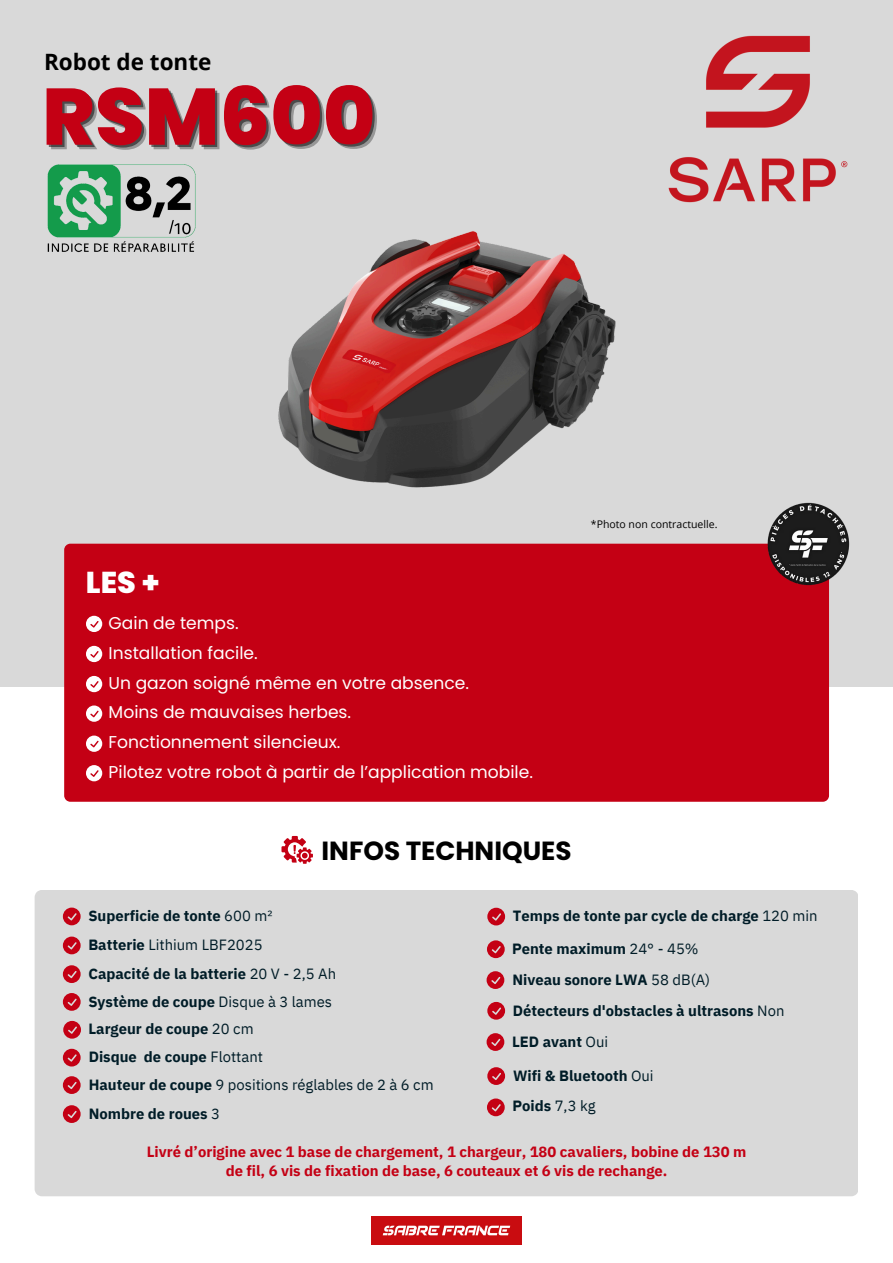
<style>
.page{position:relative;width:893px;height:1263px;background:#fff}
.page>*{position:absolute;margin:0;border:0;box-sizing:border-box;transform-origin:0 0}
.t1{font:800 80.03px "Poppins";color:#c40014}
.t2{font:800 30.15px "Poppins";color:#fff}
.t3{font:700 26.25px "Poppins";color:#000}
.t4{font:700 22.5px "Open Sans";color:#000}
.t5{font:17.1px "Poppins";color:#fff}
.t6{font:700 14.85px "IBM Plex Sans";color:#001c27}
.t7{font:700 14.85px/19.1px "IBM Plex Sans";color:#c40014;text-align:center}
.t8{font:14.85px "IBM Plex Sans";color:#001c27}
.t9{font:10.5px "Open Sans";color:#000}
.s1{font-weight:400}
.s2{font-weight:700}
</style>
<div class="page">
<div style="left:0;top:0;width:893px;height:687px;background:#d9d9d9"></div>
<div style="left:35px;top:890px;width:823px;height:306px;background:#d9d9d9"></div>
<svg style="left:281px;top:836px;width:32px;height:27px"></svg>
<svg style="left:63px;top:907px;width:18px;height:18px"></svg>
<svg style="left:63px;top:965px;width:18px;height:18px"></svg>
<svg style="left:63px;top:993px;width:18px;height:18px"></svg>
<svg style="left:63px;top:1021px;width:18px;height:17px"></svg>
<svg style="left:63px;top:1049px;width:18px;height:17px"></svg>
<svg style="left:63px;top:1076px;width:18px;height:18px"></svg>
<svg style="left:63px;top:1105px;width:18px;height:18px"></svg>
<svg style="left:487px;top:908px;width:18px;height:17px"></svg>
<svg style="left:487px;top:940px;width:18px;height:18px"></svg>
<div style="left:64px;top:544px;width:765px;height:258px;background:#c40014;border-radius:6px"></div>
<svg style="left:86px;top:676px;width:16px;height:16px"></svg>
<svg style="left:86px;top:646px;width:16px;height:16px"></svg>
<svg style="left:86px;top:616px;width:16px;height:16px"></svg>
<img style="left:668px;top:35px;width:180px;height:168px">
<img style="left:764px;top:502px;width:86px;height:84px">
<svg style="left:486px;top:971px;width:18px;height:18px"></svg>
<svg style="left:86px;top:705px;width:16px;height:17px"></svg>
<svg style="left:487px;top:1098px;width:18px;height:18px"></svg>
<img style="left:278px;top:231px;width:338px;height:257px">
<svg style="left:86px;top:735px;width:16px;height:17px"></svg>
<svg style="left:86px;top:765px;width:16px;height:16px"></svg>
<svg style="left:63px;top:936px;width:18px;height:18px"></svg>
<svg style="left:487px;top:1067px;width:18px;height:18px"></svg>
<svg style="left:487px;top:1002px;width:18px;height:18px"></svg>
<svg style="left:486px;top:1033px;width:18px;height:18px"></svg>
<img style="left:371px;top:1216px;width:151px;height:28px">
<img style="left:47px;top:164px;width:149px;height:89px">
<p class="t4" style="left:44px;top:46px;width:169px">Robot de tonte</p>
<h5 class="t1" style="left:42px;top:61px;width:335px">RSM600</h5>
<h5 class="t2" style="left:86px;top:561px;width:75px">LES +</h5>
<h5 class="t5" style="left:109px;top:611px;width:132px">Gain de temps.</h5>
<p class="t5" style="left:109px;top:641px;width:151px">Installation facile.</p>
<p class="t5" style="left:109px;top:671px;width:362px">Un gazon soigné même en votre absence.</p>
<p class="t5" style="left:109px;top:700px;width:244px">Moins de mauvaises herbes.</p>
<p class="t5" style="left:109px;top:730px;width:233px">Fonctionnement silencieux.</p>
<p class="t5" style="left:109px;top:760px;width:426px">Pilotez votre robot à partir de l’application mobile.</p>
<h3 class="t9" style="left:591px;top:516px;width:128px">*Photo non contractuelle.</h3>
<p class="t3" style="left:321px;top:832px;width:252px">INFOS TECHNIQUES</p>
<p class="t6" style="left:88px;top:906px;width:186px">Superficie de tonte <span class="s1">600 m²</span></p>
<p class="t8" style="left:88px;top:935px;width:176px"><span class="s2">Batterie</span> Lithium LBF2025</p>
<h2 class="t6" style="left:88px;top:964px;width:249px">Capacité de la batterie <span class="s1">20 V - 2,5 Ah</span></h2>
<p class="t6" style="left:88px;top:991px;width:245px">Système de coupe <span class="s1">Disque à 3 lames</span></p>
<h5 class="t6" style="left:88px;top:1019px;width:167px">Largeur de coupe <span class="s1">20 cm</span></h5>
<p class="t6" style="left:89px;top:1046px;width:176px">Disque de coupe <span class="s1">Flottant</span></p>
<h5 class="t8" style="left:89px;top:1074px;width:346px"><span class="s2">Hauteur de coupe</span> 9 positions réglables de 2 à 6 cm</h5>
<h5 class="t6" style="left:89px;top:1103px;width:133px">Nombre de roues <span class="s1">3</span></h5>
<p class="t6" style="left:513px;top:906px;width:306px">Temps de tonte par cycle de charge <span class="s1">120 min</span></p>
<p class="t6" style="left:512px;top:939px;width:188px">Pente maximum <span class="s1">24° - 45%</span></p>
<p class="t6" style="left:512px;top:969px;width:199px">Niveau sonore LWA <span class="s1">58 dB(A)</span></p>
<p class="t6" style="left:513px;top:1000px;width:273px">Détecteurs d'obstacles à ultrasons <span class="s1">Non</span></p>
<p class="t6" style="left:512px;top:1032px;width:98px">LED avant <span class="s1">Oui</span></p>
<p class="t6" style="left:513px;top:1065px;width:142px">Wifi &amp; Bluetooth <span class="s1">Oui</span></p>
<p class="t6" style="left:512px;top:1096px;width:85px">Poids <span class="s1">7,3 kg</span></p>
<p class="t7" style="left:147px;top:1142px;width:601px">Livré d’origine avec 1 base de chargement, 1 chargeur, 180 cavaliers, bobine de 130 m de fil, 6 vis de fixation de base, 6 couteaux et 6 vis de rechange.</p>
</div>
